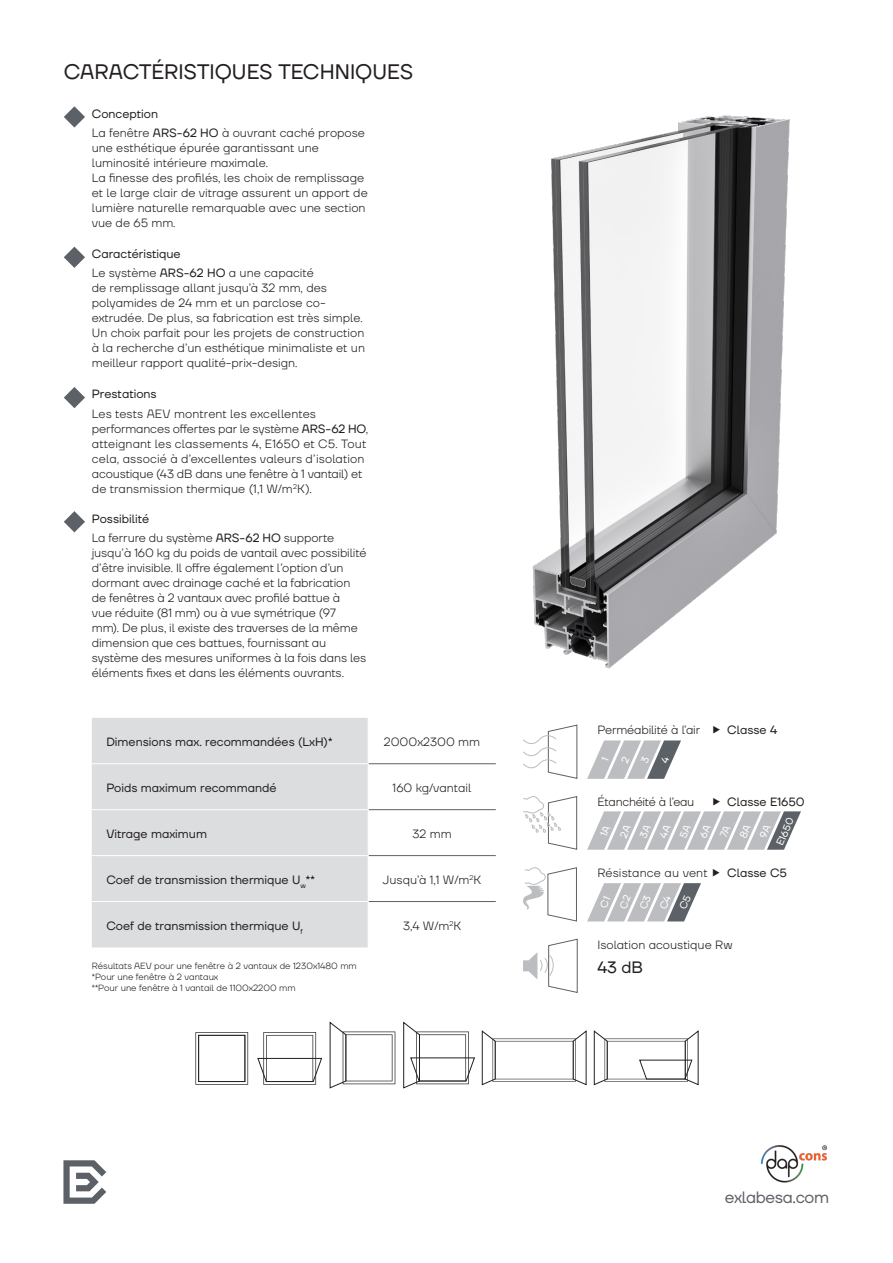
<style>
.page{position:relative;width:893px;height:1263px;background:#fff}
.page>*{position:absolute;margin:0;border:0;box-sizing:border-box;transform-origin:0 0}
.t1{font:21px "TT Firs Neue";color:#231f20}
.t2{font:16.5px "TT Firs Neue";letter-spacing:-.02em;color:#5c6167}
.t3{font:16.5px "TT Firs Neue";color:#231f20}
.t4{font:300 12px/15px "TT Firs Neue";color:#231f20}
.t5{font:12px/19.2px "TT Firs Neue";color:#231f20}
.t6{font:300 12px "TT Firs Neue";letter-spacing:-.02em;color:#231f20}
.t7{font:10.2px "TT Firs Neue";color:#fff}
.t8{font:300 9px/10.8px "TT Firs Neue";color:#231f20}
.s1{font-weight:400}
.s2{font-weight:300}
</style>
<div class="page">
<svg style="left:523px;top:796px;width:54px;height:54px"></svg>
<svg style="left:523px;top:724px;width:55px;height:55px"></svg>
<svg style="left:523px;top:867px;width:54px;height:55px"></svg>
<svg style="left:523px;top:938px;width:55px;height:55px"></svg>
<svg style="left:63px;top:1160px;width:43px;height:44px"></svg>
<div style="left:92px;top:718px;width:276px;height:229px;background:#dcdddf"></div>
<hr style="left:92px;top:763px;width:276px;height:1px;background:#fff">
<hr style="left:92px;top:809px;width:276px;height:1px;background:#fff">
<hr style="left:92px;top:855px;width:276px;height:1px;background:#fff">
<hr style="left:92px;top:901px;width:276px;height:1px;background:#fff">
<hr style="left:369px;top:763px;width:127px;height:1px;background:#5c6167">
<hr style="left:369px;top:809px;width:127px;height:1px;background:#5c6167">
<hr style="left:369px;top:855px;width:127px;height:1px;background:#5c6167">
<hr style="left:369px;top:901px;width:127px;height:1px;background:#5c6167">
<svg style="left:195px;top:1032px;width:53px;height:53px"></svg>
<svg style="left:329px;top:1021px;width:66px;height:68px"></svg>
<svg style="left:257px;top:1032px;width:65px;height:53px"></svg>
<div style="left:198px;top:1035px;width:47px;height:47px;border:1px solid #231f20"></div>
<svg style="left:403px;top:1021px;width:72px;height:68px"></svg>
<svg style="left:481px;top:1030px;width:106px;height:55px"></svg>
<svg style="left:594px;top:1030px;width:105px;height:55px"></svg>
<img style="left:760px;top:1145px;width:67px;height:37px">
<svg style="left:64px;top:106px;width:21px;height:22px"></svg>
<svg style="left:64px;top:247px;width:21px;height:21px"></svg>
<svg style="left:64px;top:387px;width:21px;height:21px"></svg>
<svg style="left:64px;top:511px;width:21px;height:21px"></svg>
<img style="left:532px;top:114px;width:258px;height:555px">
<svg style="left:587px;top:811px;width:214px;height:39px"></svg>
<svg style="left:587px;top:883px;width:114px;height:38px"></svg>
<svg style="left:587px;top:740px;width:94px;height:39px"></svg>
<h1 class="t1" style="left:64px;top:58px;width:351px">CARACTÉRISTIQUES TECHNIQUES</h1>
<p class="t4" style="left:92px;top:104px;width:275px;line-height:19.2px"><span class="s1">Conception<br></span>La fenêtre <span class="s1">ARS-62 HO</span> à ouvrant caché propose</p>
<p class="t4" style="left:92px;top:140px;width:277px">une esthétique épurée garantissant une luminosité intérieure maximale.<br>La finesse des profilés, les choix de remplissage et le large clair de vitrage assurent un apport de lumière naturelle remarquable avec une section vue de 65 mm.</p>
<p class="t5" style="left:92px;top:244px;width:224px">Caractéristique<br><span class="s2">Le système</span> ARS-62 HO <span class="s2">a une capacité</span></p>
<p class="t4" style="left:92px;top:280px;width:275px">de remplissage allant jusqu’à 32 mm, des polyamides de 24 mm et un parclose co&shy;extrudée. De plus, sa fabrication est très simple.<br>Un choix parfait pour les projets de construction à la recherche d’un esthétique minimaliste et un meilleur rapport qualité-prix-design.</p>
<p class="t5" style="left:92px;top:384px;width:66px">Prestations</p>
<p class="t4" style="left:92px;top:406px;width:278px">Les tests AEV montrent les excellentes performances offertes par le système <span class="s1">ARS-62 HO</span>, atteignant les classements 4, E1650 et C5. Tout cela, associé à d’excellentes valeurs d’isolation acoustique (43 dB dans une fenêtre à 1 vantail) et de transmission thermique (1,1 W/m<sup>2</sup>K).</p>
<p class="t4" style="left:92px;top:508px;width:244px;line-height:19.2px"><span class="s1">Possibilité<br></span>La ferrure du système <span class="s1">ARS-62 HO</span> supporte</p>
<p class="t4" style="left:92px;top:545px;width:276px">jusqu’à 160 kg du poids de vantail avec possibilité d’être invisible. Il offre également l’option d’un dormant avec drainage caché et la fabrication de fenêtres à 2 vantaux avec profilé battue à<br>vue réduite (81 mm) ou à vue symétrique (97<br>mm). De plus, il existe des traverses de la même dimension que ces battues, fournissant au système des mesures uniformes à la fois dans les éléments fixes et dans les éléments ouvrants.</p>
<p class="t5" style="left:106px;top:732px;width:228px">Dimensions max. recommandées (LxH)*</p>
<p class="t4" style="left:384px;top:734px;width:98px">2000x2300 mm</p>
<p class="t5" style="left:106px;top:778px;width:172px">Poids maximum recommandé</p>
<p class="t4" style="left:393px;top:780px;width:80px">160 kg/vantail</p>
<p class="t5" style="left:106px;top:824px;width:102px">Vitrage maximum</p>
<p class="t4" style="left:412px;top:826px;width:41px">32 mm</p>
<p class="t5" style="left:106px;top:870px;width:210px">Coef de transmission thermique U<sub>w</sub>**</p>
<p class="t4" style="left:383px;top:872px;width:100px">Jusqu’à 1,1 W/m<sup>2</sup>K</p>
<p class="t5" style="left:106px;top:916px;width:198px">Coef de transmission thermique U<sub>f</sub></p>
<p class="t4" style="left:403px;top:918px;width:60px">3,4 W/m<sup>2</sup>K</p>
<p class="t8" style="left:92px;top:960px;width:266px">Résultats AEV pour une fenêtre à 2 vantaux de 1230x1480 mm *Pour une fenêtre à 2 vantaux<br>**Pour une fenêtre à 1 vantail de 1100x2200 mm</p>
<p class="t4" style="left:597px;top:722px;width:104px">Perméabilité à l’air</p>
<p class="t5" style="left:727px;top:720px;width:51px">Classe 4</p>
<p class="t6" style="left:597px;top:794px;width:98px">Étanchéité à l’eau</p>
<p class="t5" style="left:727px;top:792px;width:79px">Classe E1650</p>
<p class="t7" style="left:773px;top:842px;width:31px;rotate:-66deg">E1650</p>
<p class="t4" style="left:597px;top:865px;width:112px">Résistance au vent</p>
<p class="t5" style="left:727px;top:863px;width:61px">Classe C5</p>
<p class="t4" style="left:597px;top:937px;width:137px">Isolation acoustique Rw</p>
<h2 class="t3" style="left:597px;top:956px;width:47px">43 dB</h2>
<h2 class="t2" style="left:725px;top:1186px;width:106px">exlabesa.com</h2>
</div>
